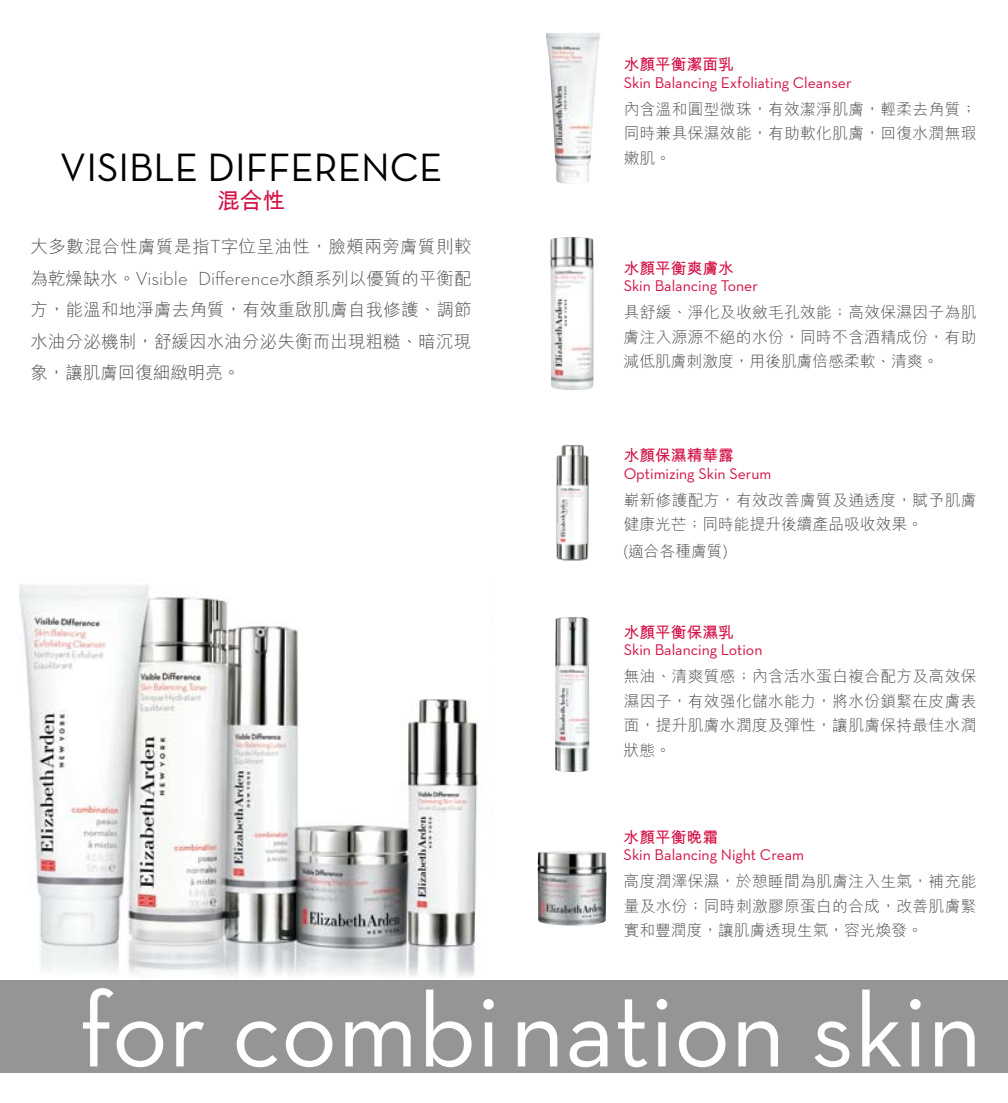
<style>
.page{position:relative;width:1008px;height:1103px;background:#fff}
.page>*{position:absolute;margin:0;border:0;box-sizing:border-box;transform-origin:0 0}
.t1{font:106.4px "Neutraface Text";color:#fff}
.t2{font:40.25px "Neutraface Text";color:#000}
.t3{font:700 22.75px "M Hei HK";color:#d31145}
.t4{font:300 17.5px/31.5px "M Hei HK";letter-spacing:.01em;color:#4c4c4e;text-align:justify}
.t5{font:300 15.75px/24.5px "M Hei HK";letter-spacing:.02em;color:#4c4c4e;text-align:justify}
.t6{font:15.75px "Neutraface Text";color:#d31145}
.t7{font:700 15.75px "M Hei HK";color:#d31145}
.s1{font-family:"Neutraface Text";font-size:19.25px}
.s2{font-family:"Neutraface Text";font-size:17.32px}
</style>
<div class="page">
<img style="left:19px;top:584px;width:461px;height:393px">
<div style="left:0;top:980px;width:1008px;height:92px;background:#939597"></div>
<img style="left:546px;top:33px;width:54px;height:151px">
<img style="left:550px;top:237px;width:44px;height:153px">
<img style="left:556px;top:445px;width:33px;height:116px">
<img style="left:555px;top:617px;width:34px;height:155px">
<img style="left:538px;top:851px;width:69px;height:74px">
<h2 class="t2" style="left:60px;top:142px;width:384px">VISIBLE DIFFERENCE</h2>
<h3 class="t3" style="left:217px;top:184px;width:70px">混合性</h3>
<p class="t4" style="left:30px;top:230px;width:443px">大多數混合性膚質是指<span class="s1">T</span>字位呈油性，臉頰兩旁膚質則較為乾燥缺水。<span class="s1">Visible Difference</span>水顏系列以優質的平衡配方，能溫和地淨膚去角質，有效重啟肌膚自我修護、調節水油分泌機制，舒緩因水油分泌失衡而出現粗糙、暗沉現象，讓肌膚回復細緻明亮。</p>
<p class="t7" style="left:624px;top:53px;width:112px">水顏平衡潔面乳</p>
<p class="t6" style="left:624px;top:73px;width:229px">Skin Balancing Exfoliating Cleanser</p>
<p class="t5" style="left:624px;top:96px;width:354px">內含溫和圓型微珠，有效潔淨肌膚，輕柔去角質；同時兼具保濕效能，有助軟化肌膚，回復水潤無瑕嫩肌。</p>
<p class="t7" style="left:624px;top:256px;width:112px">水顏平衡爽膚水</p>
<p class="t6" style="left:624px;top:276px;width:136px">Skin Balancing Toner</p>
<p class="t5" style="left:624px;top:299px;width:354px">具舒緩、淨化及收斂毛孔效能；高效保濕因子為肌膚注入源源不絕的水份，同時不含酒精成份，有助減低肌膚刺激度，用後肌膚倍感柔軟、清爽。</p>
<p class="t7" style="left:624px;top:444px;width:112px">水顏保濕精華露</p>
<p class="t6" style="left:624px;top:463px;width:149px">Optimizing Skin Serum</p>
<p class="t5" style="left:624px;top:487px;width:354px">嶄新修護配方，有效改善膚質及通透度，賦予肌膚健康光芒；同時能提升後續產品吸收效果。</p>
<p class="t5" style="left:624px;top:538px;width:105px"><span class="s2">(</span>適合各種膚質<span class="s2">)</span></p>
<p class="t7" style="left:624px;top:620px;width:112px">水顏平衡保濕乳</p>
<p class="t6" style="left:624px;top:640px;width:140px">Skin Balancing Lotion</p>
<p class="t5" style="left:624px;top:663px;width:354px">無油、清爽質感；內含活水蛋白複合配方及高效保濕因子，有效强化儲水能力，將水份鎖緊在皮膚表面，提升肌膚水潤度及彈性，讓肌膚保持最佳水潤狀態。</p>
<p class="t7" style="left:624px;top:825px;width:96px">水顏平衡晚霜</p>
<p class="t6" style="left:624px;top:845px;width:182px">Skin Balancing Night Cream</p>
<p class="t5" style="left:624px;top:868px;width:354px">高度潤澤保濕，於憩睡間為肌膚注入生氣，補充能量及水份；同時刺激膠原蛋白的合成，改善肌膚緊實和豐潤度，讓肌膚透現生氣，容光煥發。</p>
<h1 class="t1" style="left:79px;top:963px;width:904px">for combination skin</h1>
</div>
